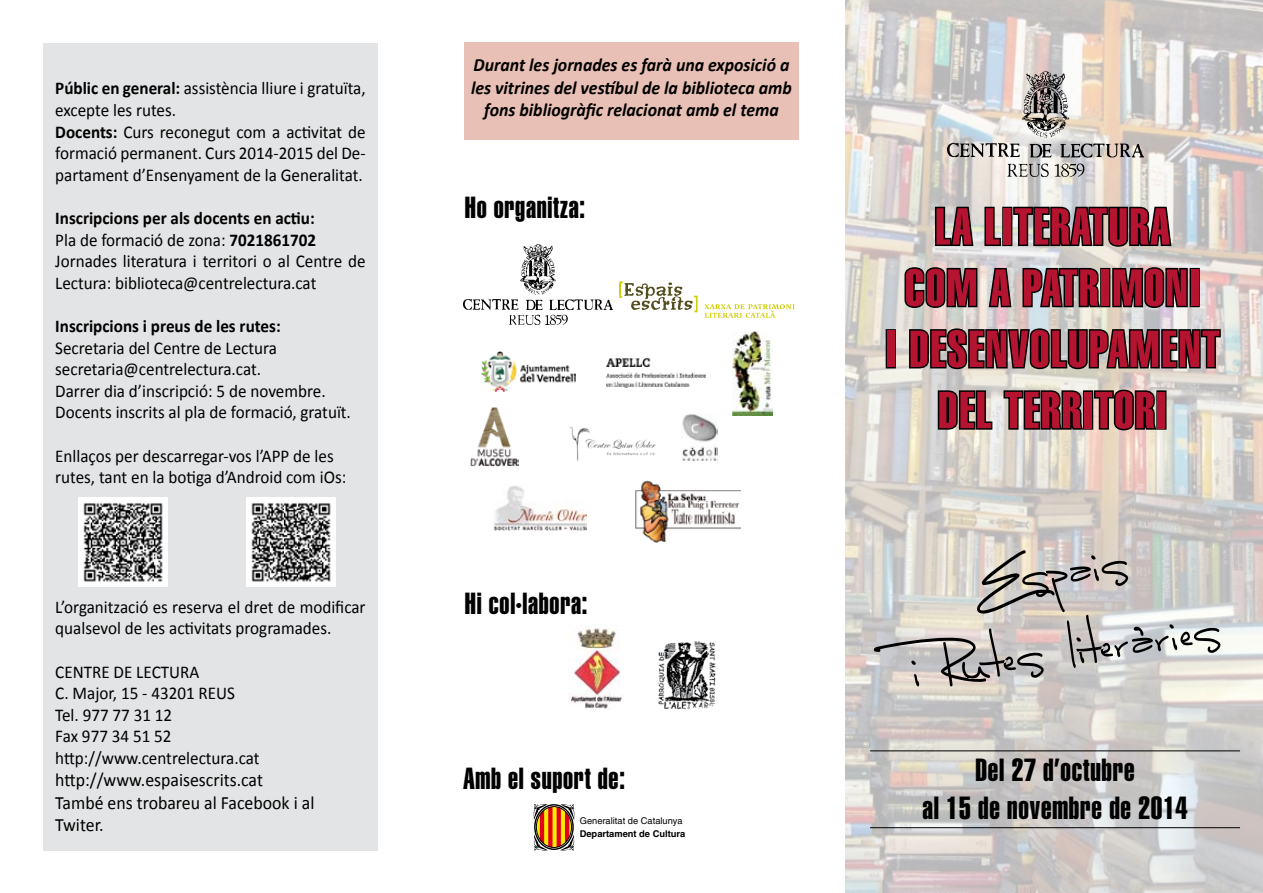
<style>
.page{position:relative;width:1263px;height:893px;background:#fff}
.page>*{position:absolute;margin:0;border:0;box-sizing:border-box;transform-origin:0 0}
.t1{font:51px/61.2px "Helvetica Extra Compressed";letter-spacing:.04em;color:#b51431;text-align:center}
.t2{font:31.5px/37.8px "Helvetica Extra Compressed";letter-spacing:.025em;color:#000;text-align:center}
.t3{font:30px "Helvetica Extra Compressed";letter-spacing:.025em;color:#000}
.t4{font:italic 700 18.75px/22.5px "Calibri";color:#000;text-align:center;scale:.95 1}
.t5{font:18.75px/22.5px "Calibri";color:#000;scale:.95 1}
.t6{font:18px/21.6px "Calibri";color:#000;scale:.95 1}
.t7{font:700 18px "Calibri";color:#000;scale:.95 1}
.t8{font:9.3px "Helvetica";color:#000}
.t9{font:700 9.3px "Helvetica";color:#000}
.s1{font-weight:700}
</style>
<div class="page">
<img style="left:845px;top:0;width:418px;height:893px">
<div style="left:43px;top:43px;width:335px;height:807px;background:#e3e4e5"></div>
<svg style="left:933px;top:205px;width:42px;height:43px;background:#7e7f7d"></svg>
<svg style="left:983px;top:205px;width:19px;height:43px"></svg>
<div style="left:1002px;top:207px;width:10px;height:39px;border:3px solid #000"></div>
<svg style="left:1012px;top:205px;width:161px;height:43px;background:#72706d"></svg>
<svg style="left:903px;top:266px;width:76px;height:43px;background:#6d6966"></svg>
<svg style="left:987px;top:266px;width:26px;height:43px"></svg>
<svg style="left:1021px;top:266px;width:81px;height:43px;background:#6f6f6e"></svg>
<div style="left:1100px;top:268px;width:10px;height:39px;border:3px solid #000"></div>
<svg style="left:1111px;top:266px;width:78px;height:43px;background:#666161"></svg>
<div style="left:1189px;top:268px;width:11px;height:39px;border:3px solid #000"></div>
<div style="left:886px;top:329px;width:10px;height:39px;border:3px solid #000"></div>
<svg style="left:907px;top:327px;width:315px;height:44px;background:#6e6b69"></svg>
<svg style="left:936px;top:389px;width:58px;height:42px;background:#76736e"></svg>
<svg style="left:1002px;top:389px;width:83px;height:42px;background:#6e6c68"></svg>
<div style="left:1083px;top:390px;width:10px;height:40px;border:3px solid #000"></div>
<svg style="left:1092px;top:388px;width:66px;height:44px;background:#7d7068"></svg>
<div style="left:1156px;top:390px;width:10px;height:40px;border:3px solid #000"></div>
<div style="left:464px;top:43px;width:335px;height:97px;background:#e8c0b5"></div>
<img style="left:482px;top:351px;width:94px;height:41px">
<img style="left:607px;top:359px;width:98px;height:28px">
<svg style="left:619px;top:281px;width:79px;height:31px"></svg>
<svg style="left:704px;top:304px;width:91px;height:14px"></svg>
<svg style="left:534px;top:804px;width:40px;height:46px;background:#ba6c2f"></svg>
<div style="left:534px;top:804px;width:40px;height:46px;border:1px solid #000;border-radius:50%"></div>
<svg style="left:874px;top:550px;width:347px;height:136px;background:#c4c1bd"></svg>
<img style="left:568px;top:627px;width:54px;height:83px">
<img style="left:657px;top:641px;width:59px;height:69px">
<img style="left:733px;top:331px;width:39px;height:85px">
<hr style="left:870px;top:750px;width:370px;height:1px;background:#000">
<hr style="left:870px;top:827px;width:370px;height:1px;background:#000">
<img style="left:947px;top:71px;width:196px;height:105px">
<img style="left:463px;top:245px;width:150px;height:79px">
<img style="left:471px;top:407px;width:47px;height:59px">
<img style="left:494px;top:486px;width:93px;height:44px">
<img style="left:570px;top:427px;width:86px;height:34px">
<img style="left:682px;top:414px;width:36px;height:46px">
<img style="left:635px;top:480px;width:106px;height:63px">
<img style="left:79px;top:497px;width:89px;height:90px">
<img style="left:247px;top:497px;width:88px;height:89px">
<p class="t6" style="left:55px;top:77px;width:328px"><span class="s1">Públic en general:</span> assistència lliure i gratuïta, excepte les rutes.<br><span class="s1">Docents:</span> Curs reconegut com a activitat de formació permanent. Curs 2014-2015 del De&shy;partament d’Ensenyament de la Generalitat.</p>
<p class="t6" style="left:55px;top:206px;width:328px"><span class="s1">Inscripcions per als docents en actiu:<br></span>Pla de formació de zona: <span class="s1">7021861702<br></span>Jornades literatura i territori o al Centre de Lectura: biblioteca@centrelectura.cat</p>
<p class="t7" style="left:55px;top:315px;width:239px">Inscripcions i preus de les rutes:</p>
<p class="t6" style="left:55px;top:336px;width:313px">Secretaria del Centre de Lectura secretaria@centrelectura.cat.<br>Darrer dia d’inscripció: 5 de novembre.<br>Docents inscrits al pla de formació, gratuït.</p>
<p class="t6" style="left:55px;top:444px;width:308px">Enllaços per descarregar-vos l’APP de les rutes, tant en la botiga d’Android com iOs:</p>
<p class="t6" style="left:55px;top:595px;width:328px">L’organització es reserva el dret de modificar qualsevol de les activitats programades.</p>
<p class="t6" style="left:55px;top:660px;width:217px">CENTRE DE LECTURA<br>C. Major, 15 - 43201 REUS<br>Tel. 977 77 31 12<br>Fax 977 34 51 52 http://www.centrelectura.cat</p>
<p class="t5" style="left:55px;top:768px;width:274px">http://www.espaisescrits.cat<br>També ens trobareu al Facebook i al<br>Twiter.</p>
<p class="t4" style="left:471px;top:53px;width:339px">Durant les jornades es farà una exposició a les vitrines del vestíbul de la biblioteca amb fons bibliogràfic relacionat amb el tema</p>
<h3 class="t3" style="left:465px;top:189px;width:122px">Ho organitza:</h3>
<h3 class="t3" style="left:465px;top:586px;width:124px">Hi col·labora:</h3>
<h1 class="t1" style="left:885px;top:196px;width:335px">LA LITERATURA<br>COM A PATRIMONI<br>I DESENVOLUPAMENT<br>DEL TERRITORI</h1>
<h3 class="t3" style="left:463px;top:760px;width:163px">Amb el suport de:</h3>
<h2 class="t2" style="left:923px;top:751px;width:266px">Del 27 d’octubre<br>al 15 de novembre de 2014</h2>
<p class="t8" style="left:580px;top:815px;width:105px">Generalitat de Catalunya</p>
<p class="t9" style="left:580px;top:828px;width:107px">Departament de Cultura</p>
</div>
